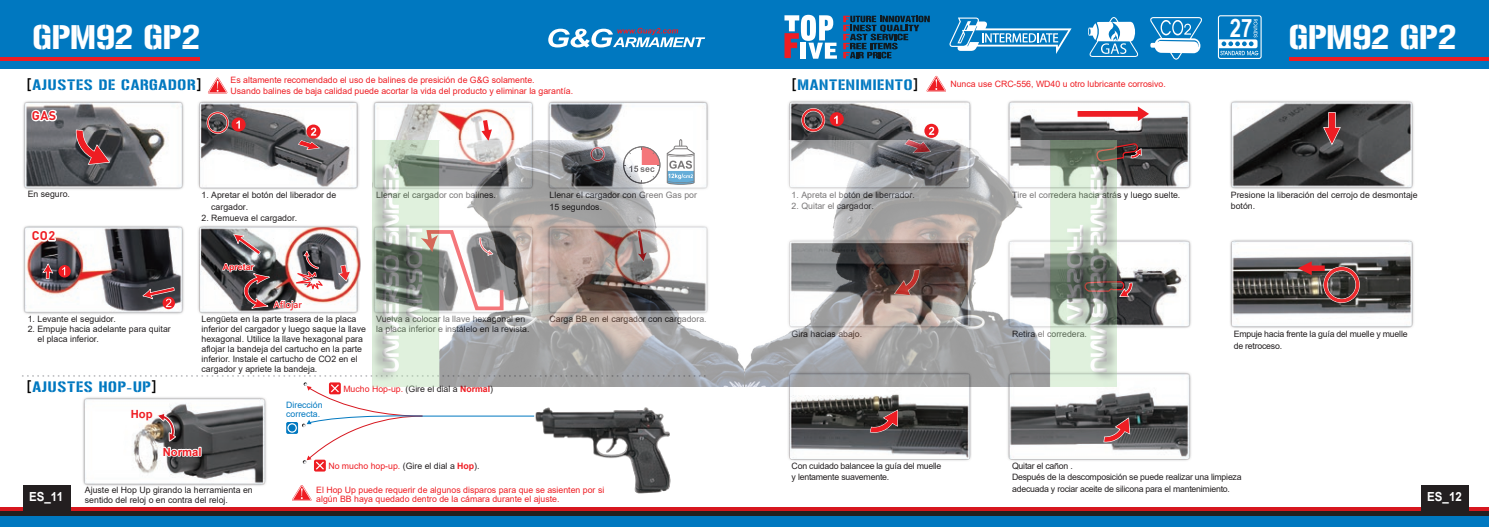
<style>
.page{position:relative;width:1489px;height:527px;background:#fff}
.page>*{position:absolute;margin:0;border:0;box-sizing:border-box;transform-origin:0 0}
.t1{font:33.75px "Gunplay";color:#fff}
.t2{font:700 25.38px "Arial Narrow";color:#fff}
.t3{font:15px "Gunplay";letter-spacing:.05em;color:#0078c0}
.t4{font:700 12.5px "Arial";color:#fff;scale:.92 1}
.t5{font:700 12.5px "DIN Pro";letter-spacing:.045em;color:#ee1d23}
.t6{font:700 11.25px "Arial";color:#ee1d23}
.t7{font:8.75px/10px "Arial";color:#231f20}
.t8{font:8.75px/11.2px "Arial";color:#ee1d23}
.t9{font:8.75px/11.2px "Arial";letter-spacing:-.025em;color:#231f20}
.t10{font:8.75px/8.8px "Arial";color:#0078c0}
.t11{font:700 8.75px "Arial";color:#ee1d23}
.t12{font:700 8.75px "Microsoft Jheng Hei";color:#ee1d23}
.s1{font-family:"DIN Pro";font-weight:500;color:#000}
.s2{color:#ee1d23}
.s3{font-weight:700;color:#ee1d23}
.s4{color:#231f20}
.s5{font-weight:700}
</style>
<div class="page">
<img style="left:22px;top:75px;width:1447px;height:431px">
<div style="left:0;top:508px;width:1488px;height:18px;background:#0078c0"></div>
<div style="left:0;top:510px;width:1488px;height:5px;background:#231f20"></div>
<svg style="left:0;top:506px;width:1488px;height:4px;fill:#d7171f"></svg>
<div style="left:23px;top:485px;width:47px;height:26px;background:#231f20"></div>
<div style="left:1420px;top:485px;width:48px;height:26px;background:#231f20"></div>
<div style="left:0;top:0;width:1488px;height:69px;background:#0078c0"></div>
<svg style="left:548px;top:28px;width:157px;height:20px"></svg>
<svg style="left:843px;top:16px;width:86px;height:42px"></svg>
<svg style="left:784px;top:15px;width:52px;height:44px"></svg>
<hr style="left:1288px;top:57px;width:200px;height:3px;background:#ee1d23">
<svg style="left:949px;top:18px;width:122px;height:36px"></svg>
<hr style="left:0;top:57px;width:200px;height:3px;background:#ee1d23">
<svg style="left:1217px;top:15px;width:44px;height:44px"></svg>
<svg style="left:1150px;top:17px;width:52px;height:43px"></svg>
<svg style="left:1088px;top:17px;width:50px;height:40px"></svg>
<svg style="left:23px;top:374px;width:349px;height:2px"></svg>
<svg style="left:287px;top:382px;width:248px;height:89px"></svg>
<svg style="left:58px;top:265px;width:13px;height:12px"></svg>
<svg style="left:39px;top:262px;width:26px;height:17px"></svg>
<svg style="left:162px;top:296px;width:13px;height:13px"></svg>
<svg style="left:140px;top:284px;width:35px;height:23px"></svg>
<svg style="left:30px;top:228px;width:28px;height:15px"></svg>
<svg style="left:337px;top:263px;width:15px;height:19px"></svg>
<svg style="left:221px;top:232px;width:103px;height:79px"></svg>
<svg style="left:75px;top:129px;width:36px;height:36px"></svg>
<svg style="left:306px;top:124px;width:14px;height:14px"></svg>
<svg style="left:298px;top:127px;width:22px;height:23px"></svg>
<svg style="left:206px;top:111px;width:23px;height:23px"></svg>
<div style="left:231px;top:117px;width:14px;height:14px;background:#ee1d23;border-radius:50%"></div>
<svg style="left:236px;top:120px;width:4px;height:8px"></svg>
<svg style="left:481px;top:120px;width:11px;height:20px"></svg>
<svg style="left:666px;top:139px;width:28px;height:1px"></svg>
<svg style="left:30px;top:106px;width:29px;height:17px"></svg>
<svg style="left:130px;top:407px;width:71px;height:52px"></svg>
<svg style="left:924px;top:124px;width:14px;height:14px"></svg>
<svg style="left:903px;top:127px;width:31px;height:13px"></svg>
<svg style="left:829px;top:112px;width:14px;height:14px"></svg>
<svg style="left:834px;top:116px;width:3px;height:8px"></svg>
<svg style="left:801px;top:108px;width:24px;height:24px"></svg>
<svg style="left:1321px;top:111px;width:20px;height:35px"></svg>
<svg style="left:1297px;top:261px;width:62px;height:42px;background:#764e4b"></svg>
<svg style="left:869px;top:408px;width:29px;height:25px"></svg>
<svg style="left:1102px;top:416px;width:28px;height:26px"></svg>
<svg style="left:1077px;top:106px;width:71px;height:56px"></svg>
<svg style="left:1116px;top:280px;width:17px;height:17px"></svg>
<svg style="left:208px;top:77px;width:19px;height:16px"></svg>
<svg style="left:926px;top:76px;width:20px;height:16px"></svg>
<svg style="left:292px;top:484px;width:19px;height:16px"></svg>
<img style="left:372px;top:140px;width:744px;height:246px">
<h2 class="t2" style="left:1229px;top:9px;width:24px">27</h2>
<h1 class="t1" style="left:32px;top:13px;width:169px">GPM92 GP2</h1>
<h1 class="t1" style="left:1288px;top:13px;width:169px">GPM92 GP2</h1>
<h3 class="t3" style="left:27px;top:74px;width:177px"><span class="s1">[</span>AJUSTES DE CARGADOR<span class="s1">]</span></h3>
<h3 class="t5" style="left:32px;top:107px;width:26px">GAS</h3>
<p class="t8" style="left:230px;top:74px;width:344px">Es altamente recomendado el uso de balines de presición de G&amp;G solamente.<br>Usando balines de baja calidad puede acortar la vida del producto y eliminar la garantía.</p>
<p class="t7" style="left:28px;top:188px;width:44px">En seguro.</p>
<p class="t7" style="left:376px;top:190px;width:121px">Llenar el cargador con balines.</p>
<p class="t7" style="left:549px;top:189px;width:149px;line-height:11.2px">Llenar el cargador con Green Gas por<br>15 segundos.</p>
<p class="t7" style="left:211px;top:189px;width:126px;line-height:11.2px;text-indent:-10px">1. Apretar el botón del liberador de cargador.</p>
<p class="t7" style="left:201px;top:213px;width:97px">2. Remueva el cargador.</p>
<h3 class="t5" style="left:32px;top:227px;width:25px">CO2</h3>
<p class="t11" style="left:223px;top:260px;width:33px">Apretar</p>
<p class="t12" style="left:273px;top:298px;width:30px">Aflojar</p>
<p class="t7" style="left:28px;top:314px;width:90px">1. Levante el seguidor.</p>
<p class="t7" style="left:37px;top:324px;width:135px;text-indent:-10px">2. Empuje hacia adelante para quitar el placa inferior.</p>
<p class="t7" style="left:201px;top:314px;width:166px">Lengüeta en la parte trasera de la placa inferior del cargador y luego saque la llave hexagonal. Utilice la llave hexagonal para aflojar la bandeja del cartucho en la parte inferior. Instale el cartucho de CO2 en el cargador y apriete la bandeja.</p>
<p class="t7" style="left:376px;top:314px;width:155px">Vuelva a colocar la llave hexagonal en la placa inferior e instálelo en la revista.</p>
<p class="t7" style="left:549px;top:314px;width:159px">Carga BB en el cargador con cargadora.</p>
<h3 class="t3" style="left:27px;top:376px;width:132px"><span class="s1">[</span>AJUSTES HOP-UP<span class="s1">]</span></h3>
<p class="t6" style="left:131px;top:405px;width:23px">Hop</p>
<p class="t6" style="left:163px;top:443px;width:40px">Normal</p>
<p class="t10" style="left:286px;top:400px;width:38px">Dirección correcta.</p>
<p class="t7" style="left:343px;top:383px;width:151px"><span class="s2">Mucho Hop-up.</span> (Gire el dial a <span class="s3">Normal</span>)</p>
<h3 class="t3" style="left:791px;top:74px;width:128px"><span class="s1">[</span>MANTENIMIENTO<span class="s1">]</span></h3>
<p class="t8" style="left:950px;top:78px;width:217px">Nunca use CRC-556, WD40 u otro lubricante corrosivo.</p>
<p class="t7" style="left:791px;top:190px;width:125px">1. Apreta el botón de liberrador.</p>
<p class="t7" style="left:791px;top:201px;width:84px">2. Quitar el cargador.</p>
<p class="t7" style="left:1012px;top:190px;width:170px">Tire el corredera hacia atrás y luego suelte.</p>
<p class="t7" style="left:791px;top:329px;width:72px">Gira hacias abajo.</p>
<p class="t7" style="left:1012px;top:329px;width:76px">Retira el corredera.</p>
<p class="t7" style="left:1230px;top:189px;width:188px;line-height:11.2px">Presione la liberación del cerrojo de desmontaje botón.</p>
<p class="t9" style="left:1233px;top:328px;width:175px">Empuje hacia frente la guía del muelle y muelle de retroceso.</p>
<p class="t9" style="left:791px;top:460px;width:151px">Con cuidado balancee la guía del muelle y lentamente suavemente.</p>
<p class="t9" style="left:1012px;top:460px;width:231px">Quitar el cañon .<br>Después de la descomposición se puede realizar una limpieza adecuada y rociar aceite de silicona para el mantenimiento.</p>
<p class="t8" style="left:328px;top:460px;width:153px">No mucho hop-up. <span class="s4">(Gire el dial a</span> <span class="s5">Hop</span><span class="s4">).</span></p>
<p class="t8" style="left:316px;top:484px;width:289px;line-height:9.4px">El Hop Up puede requerir de algunos disparos para que se asienten por si algún BB haya quedado dentro de la cámara durante el ajuste.</p>
<p class="t7" style="left:85px;top:484px;width:169px">Ajuste el Hop Up girando la herramienta en sentido del reloj o en contra del reloj.</p>
<h3 class="t4" style="left:29px;top:488px;width:38px">ES_11</h3>
<h3 class="t4" style="left:1427px;top:488px;width:39px">ES_12</h3>
</div>
